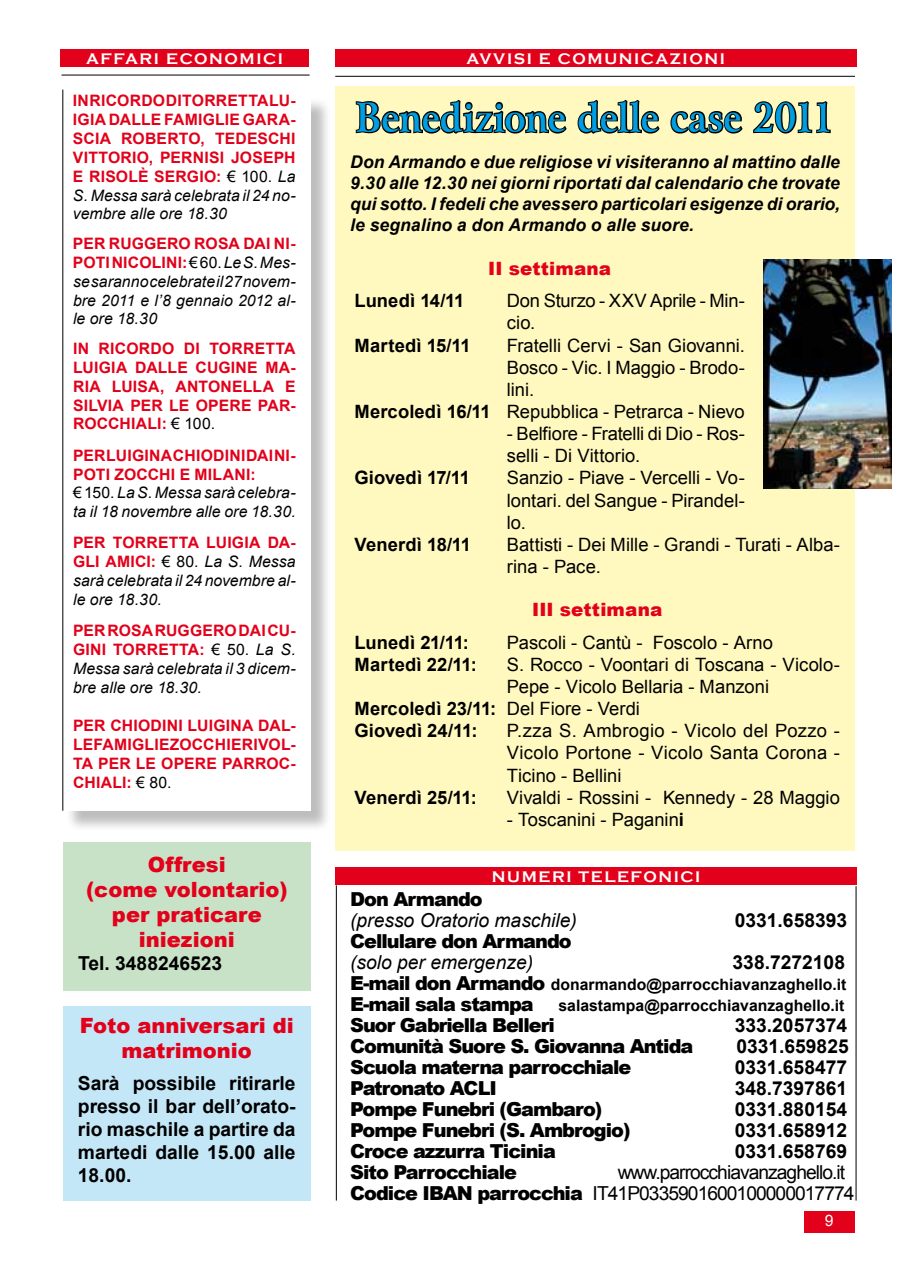
<style>
.page{position:relative;width:918px;height:1275px;background:#fff}
.page>*{position:absolute;margin:0;border:0;box-sizing:border-box;transform-origin:0 0}
.t1{font:700 40.25px "Arrus BT";letter-spacing:-.01em;color:#009ee0;scale:.87 1}
.t2{font:900 21px/25.2px "Arial";color:#e2001a;text-align:center}
.t3{font:900 19.25px "Arial";letter-spacing:-.05em;color:#000}
.t4{font:700 19.25px/23.1px "Arial";color:#000;text-align:justify}
.t5{font:19.25px/21px "Arial";letter-spacing:-.05em;color:#000}
.t6{font:italic 19.25px "Arial";color:#000}
.t7{font:18.38px/22.2px "Arial";color:#000}
.t8{font:700 18.38px "Arial";letter-spacing:-.01em;color:#000}
.t9{font:900 18.38px "Arial";letter-spacing:.01em;color:#e2001a}
.t10{font:italic 700 17.5px/21.2px "Arial";color:#000;text-align:justify}
.t11{font:700 15.75px/18.9px "Arial";letter-spacing:.015em;color:#e2001a}
.t12{font:italic 15.75px/18.9px "Arial";letter-spacing:.005em;color:#000;text-align:justify}
.t13{font:700 15.75px "Arial";color:#000}
.t14{font:700 15.75px "Copperplate Gothic";letter-spacing:.1em;color:#fff}
.t15{font:15.75px "Arial";color:#fff}
.s1{font-weight:400;color:#000}
.s2{font-weight:400;font-style:italic;color:#000}
.s3{font-weight:700;font-style:normal;color:#e2001a}
.s4{font-style:normal}
.s5{font-weight:700}
.s6{font-weight:400}
.s7{font-weight:900;font-size:19.25px}
.s8{font-weight:900}
</style>
<div class="page">
<div style="left:63px;top:842px;width:247px;height:149px;background:#c8e2c8"></div>
<div style="left:61px;top:50px;width:248px;height:17px;background:#e2001a"></div>
<hr style="left:336px;top:885px;width:1px;height:315px;background:#000">
<div style="left:336px;top:867px;width:520px;height:18px;background:#e2001a"></div>
<hr style="left:62px;top:75px;width:248px;height:1px;background:#000">
<div style="left:335px;top:50px;width:521px;height:17px;background:#e2001a"></div>
<div style="left:66px;top:97px;width:266px;height:735px;background:#000;opacity:.26"></div>
<div style="left:63px;top:95px;width:247px;height:716px;background:#fff"></div>
<hr style="left:63px;top:90px;width:1px;height:721px;background:#000">
<hr style="left:855px;top:886px;width:1px;height:314px;background:#000">
<hr style="left:335px;top:76px;width:520px;height:1px;background:#000">
<div style="left:335px;top:86px;width:520px;height:765px;background:#fff9bf"></div>
<svg style="left:355px;top:99px;width:212px;height:35px"></svg>
<svg style="left:577px;top:99px;width:83px;height:35px"></svg>
<svg style="left:670px;top:111px;width:73px;height:23px"></svg>
<svg style="left:753px;top:101px;width:78px;height:33px"></svg>
<img style="left:763px;top:259px;width:128px;height:230px">
<div style="left:804px;top:1211px;width:50px;height:21px;background:#e2001a"></div>
<div style="left:63px;top:1006px;width:247px;height:194px;background:#c4e7f8"></div>
<p class="t14" style="left:86px;top:50px;width:96px">AFFARI ECONOM</p>
<p class="t14" style="left:256px;top:50px;width:28px">ICI</p>
<p class="t11" style="left:73px;top:92px;width:224px">IN RICORDO DI TORRETTA LU-<br>IGIA DALLE FAMIGLI</p>
<p class="t11" style="left:73px;top:110px;width:224px;text-indent:157px">E GARA-<br>SCIA ROBERTO, TEDESCHI<br>VITTORIO, PERNISI JOSEPH<br>E RISOLÈ SERGIO: <span class="s1">€ 100.</span> <span class="s2">La<br>S. Messa sarà celebrata il 24 no&shy;vembre alle ore 18.30</span></p>
<p class="t11" style="left:73px;top:234px;width:224px">PER RUGG ERO ROSA DAI NI -<br>POTI NICOLINI</p>
<p class="t12" style="left:73px;top:253px;width:224px;text-indent:109px"><span class="s3">:</span> <span class="s4">€ 60.</span> Le S. Mes&shy;se saranno celebrate il 27 novem&shy;bre 2011 e l’8 gennaio 2012 al&shy;le ore 18.30</p>
<p class="t11" style="left:73px;top:339px;width:224px">IN RICORDO DI TORRETTA<br>LUIGIA DALLE CUGIN</p>
<p class="t11" style="left:247px;top:358px;width:50px">E MA-</p>
<p class="t11" style="left:73px;top:377px;width:115px">RIA LUISA, ANT</p>
<p class="t11" style="left:208px;top:377px;width:89px">ONELLA E</p>
<p class="t11" style="left:73px;top:396px;width:9px">SILVI</p>
<p class="t11" style="left:73px;top:396px;width:224px;text-indent:40px">A PER LE OPERE PAR-<br>ROCCHIALI : <span class="s1">€ 100.</span></p>
<p class="t11" style="left:73px;top:446px;width:64px">PER LUIGIN</p>
<p class="t12" style="left:73px;top:446px;width:224px;text-align:left;text-indent:88px"><span class="s3">A CHIODINI DAI NI-<br>POTI ZOCCHI E MILANI :<br></span><span class="s4">€ 150.</span> La S. Messa sarà celebra&shy;ta il 18 novembre alle ore 18.30.</p>
<p class="t11" style="left:73px;top:534px;width:224px">PER TORRETTA LUIGIA DA-<br>GLI</p>
<p class="t12" style="left:73px;top:553px;width:224px;text-indent:32px"><span class="s3">AMICI:</span> <span class="s4">€ 80.</span> La S. Messa sarà celebrata il 24 novembre al&shy;le ore 18.30.</p>
<p class="t11" style="left:73px;top:622px;width:224px">PER ROSA RUGG ERO DAI CU-<br>GINI</p>
<p class="t12" style="left:73px;top:640px;width:224px;text-indent:40px"><span class="s3">TORRETTA:</span> <span class="s4">€ 50.</span> La S.<br>Messa sarà celebrata il 3 dicem&shy;bre alle ore 18.30.</p>
<p class="t11" style="left:73px;top:716px;width:145px">PER CHIODINI LUIGIN</p>
<p class="t11" style="left:242px;top:716px;width:55px">A DAL-</p>
<p class="t11" style="left:73px;top:735px;width:63px">LE FAMIGLI</p>
<p class="t11" style="left:73px;top:735px;width:224px;text-align:justify;text-indent:86px">E ZOCCHI E RIVOL-TA PER LE OPERE PARROC-CHIALI : <span class="s1">€ 80.</span></p>
<p class="t2" style="left:86px;top:851px;width:203px">Offresi<br>(come volontario) per praticare iniezioni</p>
<p class="t4" style="left:78px;top:953px;width:146px">TEL. 3488246523</p>
<p class="t2" style="left:80px;top:1012px;width:215px">Foto anniversari di matrimonio</p>
<p class="t4" style="left:78px;top:1072px;width:219px">SARÀ POSSIBILE RITIRARLE PRESSO IL BAR DELL’ORATO-RIO MASCHILE A PARTIRE DA MARTEDI DALLE 15.00 ALLE 18.00.</p>
<p class="t14" style="left:466px;top:50px;width:258px">AVVISI E COMUNICAZIONI</p>
<h1 class="t1" style="left:356px;top:93px;width:551px">Benedizione delle case 2011</h1>
<p class="t10" style="left:350px;top:152px;width:491px">Don Armando e due religiose vi visiteranno al mattino dalle 9.30 alle 12.30 nei giorni riportati dal calendario che trovate qui sotto. I fedeli che avessero particolari esigenze di orario, le segnalino a don Armando o alle suore.</p>
<p class="t9" style="left:488px;top:255px;width:124px">II settimana</p>
<p class="t8" style="left:354px;top:289px;width:111px">LUNEDÌ 14/11</p>
<p class="t7" style="left:507px;top:290px;width:239px">Don Sturzo - XXV Aprile - Min&shy;cio.</p>
<p class="t8" style="left:354px;top:333px;width:118px">MARTEDÌ 15/11</p>
<p class="t7" style="left:507px;top:334px;width:240px">Fratelli Cervi - San Giovanni.</p>
<p class="t7" style="left:507px;top:356px;width:239px">Bosco - Vic. I Maggio - Brodo-</p>
<p class="t7" style="left:507px;top:378px;width:29px">lini.</p>
<p class="t7" style="left:354px;top:401px;width:392px"><span class="s5">MERCOLEDÌ 16/11</span> Repubblica - Petrarca - Nievo</p>
<p class="t7" style="left:507px;top:423px;width:239px">- Belfiore - Fratelli di Dio - Ros&shy;selli - Di Vittorio.</p>
<p class="t8" style="left:354px;top:466px;width:117px">GIOVEDÌ 17/11</p>
<p class="t7" style="left:507px;top:467px;width:239px;text-align:justify">Sanzio - Piave - Vercelli - Vo&shy;lontari. del Sangue - Pirandel&shy;lo.</p>
<p class="t8" style="left:354px;top:532px;width:118px">VENERDÌ 18/11</p>
<p class="t7" style="left:507px;top:533px;width:335px">Battisti - Dei Mille - Grandi - Turati - Alba&shy;rina - Pace.</p>
<p class="t9" style="left:532px;top:596px;width:132px">III settimana</p>
<p class="t8" style="left:354px;top:630px;width:116px">LUNEDÌ 21/11:</p>
<p class="t7" style="left:507px;top:631px;width:268px">Pascoli - Cantù - Foscolo - Arno</p>
<p class="t8" style="left:354px;top:652px;width:124px">MARTEDÌ 22/11:</p>
<p class="t7" style="left:507px;top:653px;width:335px">S. Rocco - Voontari di Toscana - Vicolo-</p>
<p class="t7" style="left:507px;top:676px;width:264px">Pepe - Vicolo Bellaria - Manzoni</p>
<p class="t8" style="left:354px;top:696px;width:287px">MERCOLEDÌ 23/11: <span class="s6">Del Fiore - Verdi</span></p>
<p class="t8" style="left:354px;top:719px;width:124px">GIOVEDÌ 24/11:</p>
<p class="t7" style="left:507px;top:720px;width:335px;text-align:justify">P.zza S. Ambrogio - Vicolo del Pozzo - Vicolo Portone - Vicolo Santa Corona - Ticino - Bellini</p>
<p class="t8" style="left:354px;top:785px;width:124px">VENERDÌ 25/11:</p>
<p class="t7" style="left:507px;top:786px;width:335px">Vivaldi - Rossini - Kennedy - 28 Maggio</p>
<p class="t7" style="left:507px;top:808px;width:179px">- Toscanini - Paganin<span class="s5">I</span></p>
<p class="t14" style="left:492px;top:868px;width:208px">NUMERI TELEFONICI</p>
<p class="t3" style="left:350px;top:885px;width:134px">Don Armando</p>
<p class="t6" style="left:350px;top:907px;width:228px">(presso Oratorio maschile)</p>
<p class="t4" style="left:735px;top:909px;width:114px">0331.658393</p>
<p class="t3" style="left:350px;top:927px;width:223px">Cellulare don Armando</p>
<p class="t6" style="left:350px;top:949px;width:184px">(solo per emergenze)</p>
<p class="t4" style="left:732px;top:951px;width:114px">338.7272108</p>
<p class="t13" style="left:350px;top:974px;width:498px"><span class="s7">E-mail don Armando</span> DONARMANDO@PARROCCHIAVANZAGHELLO.IT</p>
<p class="t3" style="left:350px;top:990px;width:185px">E-mail sala stampa</p>
<p class="t13" style="left:558px;top:995px;width:287px">SALASTAMPA@PARROCCHIAVANZAGHELLO.IT</p>
<p class="t3" style="left:350px;top:1011px;width:206px">Suor Gabriella Belleri</p>
<p class="t4" style="left:735px;top:1014px;width:114px">333.2057374</p>
<p class="t3" style="left:350px;top:1032px;width:345px">Comunità Suore S. Giovanna Antida</p>
<p class="t4" style="left:736px;top:1035px;width:114px">0331.659825</p>
<p class="t3" style="left:350px;top:1053px;width:283px">Scuola materna parrocchiale</p>
<p class="t4" style="left:735px;top:1056px;width:114px">0331.658477</p>
<p class="t3" style="left:350px;top:1074px;width:148px">Patronato ACLI</p>
<p class="t4" style="left:734px;top:1077px;width:114px">348.7397861</p>
<p class="t3" style="left:350px;top:1095px;width:254px">Pompe Funebri (Gambaro)</p>
<p class="t4" style="left:735px;top:1098px;width:114px">0331.880154</p>
<p class="t3" style="left:350px;top:1116px;width:282px">Pompe Funebri (S. Ambrogio)</p>
<p class="t4" style="left:734px;top:1119px;width:114px">0331.658912</p>
<p class="t3" style="left:350px;top:1137px;width:207px">Croce azzurra Ticinia</p>
<p class="t4" style="left:734px;top:1140px;width:114px">0331.658769</p>
<p class="t3" style="left:350px;top:1158px;width:168px">Sito Parrocchiale</p>
<p class="t5" style="left:350px;top:1161px;width:506px;text-indent:267px">www.parrocchiavanzaghello.it<br><span class="s8">Codice IBAN parrocchia</span> IT41P0335901600100000017774</p>
<p class="t15" style="left:825px;top:1210px;width:10px">9</p>
</div>
